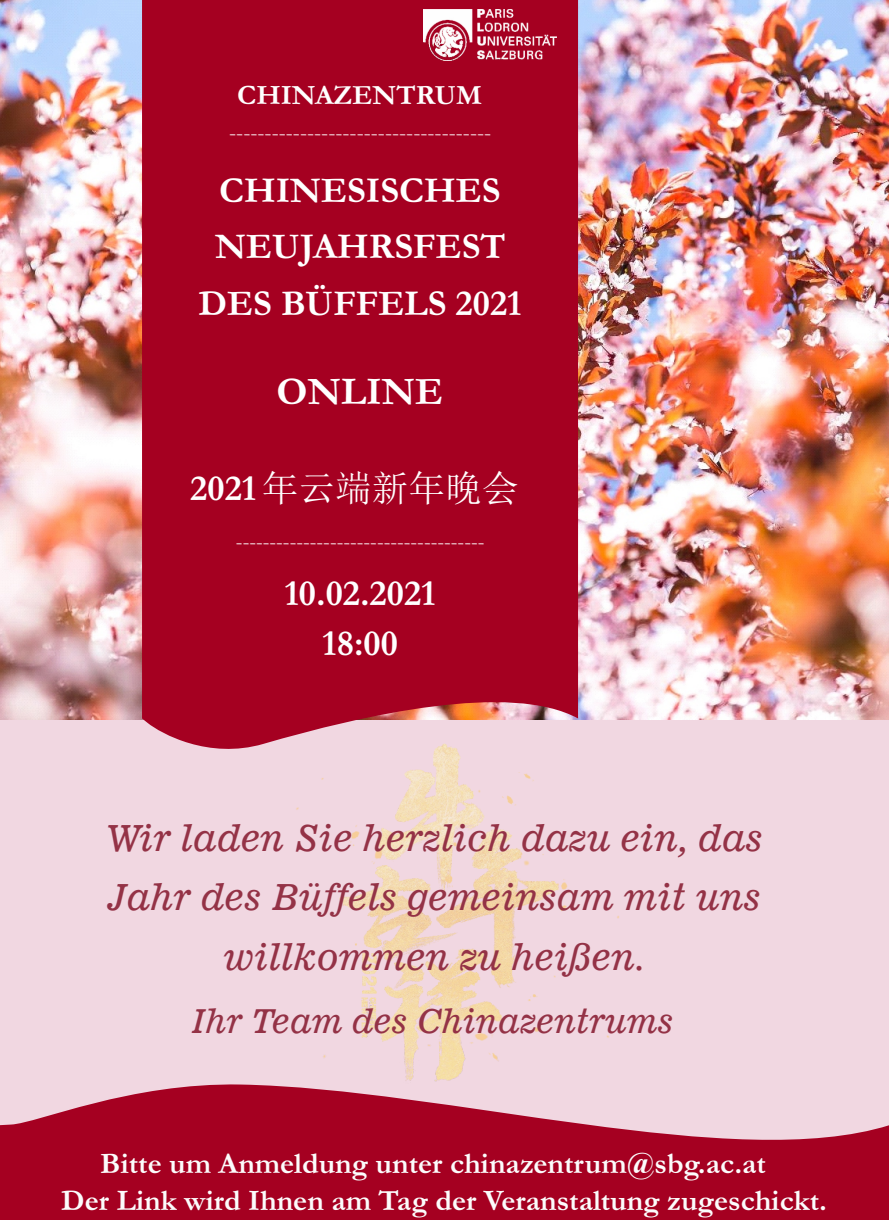
<style>
.page{position:relative;width:889px;height:1220px;background:#fff}
.page>*{position:absolute;margin:0;border:0;box-sizing:border-box;transform-origin:0 0}
.t1{font:700 39.45px "Garamond";color:#fff}
.t2{font:700 36.6px/56.4px "Garamond";color:#fff;text-align:center}
.t3{font:36.6px "Sim Sun";color:#fff}
.t4{font:36px/59.2px "News 701 BT Italic A";color:#943246;text-align:center}
.t5{font:33px "News 701 BT Italic A";color:#943246}
.t6{font:700 30px/36.5px "Garamond";color:#fcfcfc}
.t7{font:700 28.2px "Garamond";color:#fff}
.t8{font:21.45px "Garamond";color:#fff;scale:1.05 1}
.t9{font:21.45px "Garamond";color:#fff}
.s1{font-family:"Garamond";font-weight:700}
</style>
<div class="page">
<div style="left:0;top:0;width:889px;height:1187px;background:#f1d7e1"></div>
<svg style="left:0;top:1084px;width:889px;height:135px;fill:#a50021"></svg>
<img style="left:0;top:0;width:888px;height:719px">
<div style="left:142px;top:0;width:436px;height:749px;background:#a50021"></div>
<img style="left:253px;top:714px;width:385px;height:386px">
<img style="left:423px;top:9px;width:134px;height:52px">
<p class="t7" style="left:237px;top:85px;width:246px">CHINAZENTRUM</p>
<p class="t8" style="left:229px;top:124px;width:251px">-------------------------------------</p>
<p class="t2" style="left:198px;top:167px;width:325px">CHINESISCHES<br>NEUJAHRSFEST<br>DES BÜFFELS 2021</p>
<h1 class="t1" style="left:276px;top:378px;width:168px">ONLINE</h1>
<p class="t3" style="left:190px;top:470px;width:330px"><span class="s1">2021</span>年云端新年晚会</p>
<p class="t9" style="left:236px;top:534px;width:250px">-------------------------------------</p>
<p class="t2" style="left:284px;top:573px;width:153px;line-height:49.9px">10.02.2021<br>18:00</p>
<p class="t4" style="left:106px;top:812px;width:659px">Wir laden Sie herzlich dazu ein, das<br>Jahr des Büffels gemeinsam mit uns willkommen zu heißen.</p>
<p class="t5" style="left:192px;top:1007px;width:484px">Ihr Team des Chinazentrums</p>
<p class="t6" style="left:61px;top:1149px;width:767px;text-indent:39px">Bitte um Anmeldung unter chinazentrum@sbg.ac.at<br>Der Link wird Ihnen am Tag der Veranstaltung zugeschickt.</p>
</div>
